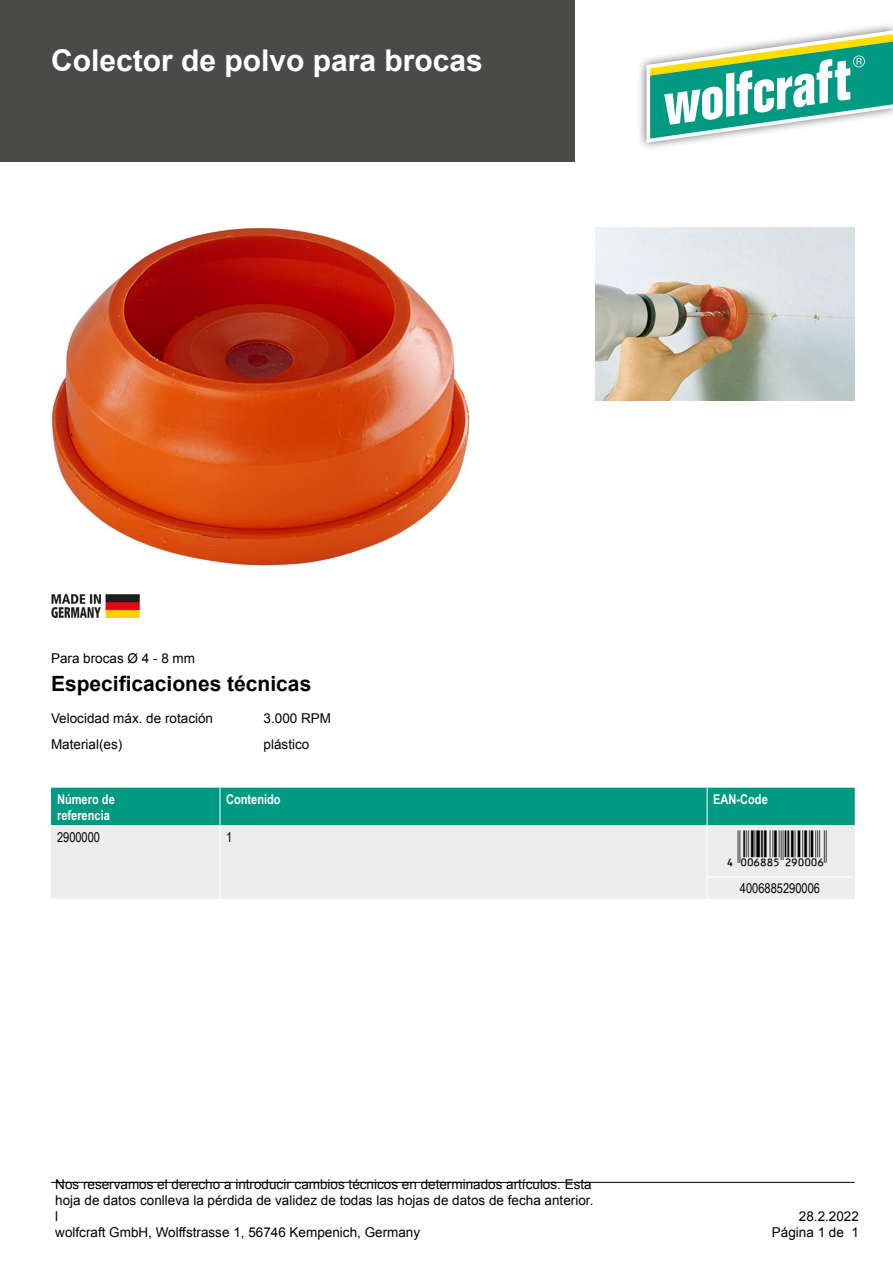
<style>
.page{position:relative;width:893px;height:1263px;background:#fff}
.page>*{position:absolute;margin:0;border:0;box-sizing:border-box;transform-origin:0 0}
.t1{font:36px "Ean Bwr P36 Tt";color:#000}
.t2{font:700 30px "Arial";color:#fff}
.t3{font:700 21px "Arial";color:#000}
.t4{font:13.5px/16.2px "Arial";color:#000;text-align:right}
.t5{font:700 13.5px/16.2px "Arial Narrow";color:#fff}
.t6{font:13.5px "Arial Narrow";color:#000}
</style>
<div class="page">
<div style="left:0;top:0;width:574px;height:162px;background:#4a4a49"></div>
<hr style="left:51px;top:1182px;width:804px;height:1px;background:#000">
<div style="left:637px;top:22px;width:256px;height:130px;background:#000;opacity:.6"></div>
<svg style="left:646px;top:30px;width:247px;height:113px"></svg>
<img style="left:51px;top:228px;width:419px;height:338px">
<img style="left:595px;top:228px;width:260px;height:173px">
<img style="left:51px;top:594px;width:88px;height:23px">
<div style="left:51px;top:788px;width:804px;height:37px;background:#009982"></div>
<div style="left:51px;top:826px;width:804px;height:73px;background:#ededed"></div>
<hr style="left:220px;top:788px;width:1px;height:37px;background:#fff">
<hr style="left:707px;top:788px;width:1px;height:37px;background:#fff">
<hr style="left:220px;top:826px;width:1px;height:73px;background:#fff">
<hr style="left:707px;top:826px;width:1px;height:73px;background:#fff">
<hr style="left:707px;top:877px;width:145px;height:1px;background:#fff">
<h2 class="t2" style="left:51px;top:40px;width:433px">Colector de polvo para brocas</h2>
<p class="t4" style="left:51px;top:651px;width:146px">Para brocas Ø 4 - 8 mm</p>
<h3 class="t3" style="left:51px;top:670px;width:262px">Especificaciones técnicas</h3>
<p class="t4" style="left:51px;top:710px;width:164px">Velocidad máx. de rotación</p>
<p class="t4" style="left:264px;top:710px;width:69px">3.000 RPM</p>
<p class="t4" style="left:51px;top:737px;width:73px">Material(es)</p>
<p class="t4" style="left:264px;top:737px;width:47px">plástico</p>
<p class="t5" style="left:57px;top:790px;width:59px">Número de referencia</p>
<p class="t5" style="left:226px;top:790px;width:56px">Contenido</p>
<p class="t5" style="left:713px;top:790px;width:56px">EAN-Code</p>
<p class="t6" style="left:57px;top:827px;width:45px">2900000</p>
<p class="t6" style="left:226px;top:827px;width:8px">1</p>
<h1 class="t1" style="left:717px;top:831px;width:111px">'!0A68IF-CJAAAG!</h1>
<p class="t4" style="left:55px;top:1176px;width:540px;text-align:left">Nos reservamos el derecho a introducir cambios técnicos en determinados artículos. Esta hoja de datos conlleva la pérdida de validez de todas las hojas de datos de fecha anterior. l<br>wolfcraft GmbH, Wolffstrasse 1, 56746 Kempenich, Germany</p>
<p class="t6" style="left:740px;top:878px;width:82px">4006885290006</p>
<p class="t4" style="left:772px;top:1208px;width:89px">28.2.2022<br>Página 1 de 1</p>
</div>
